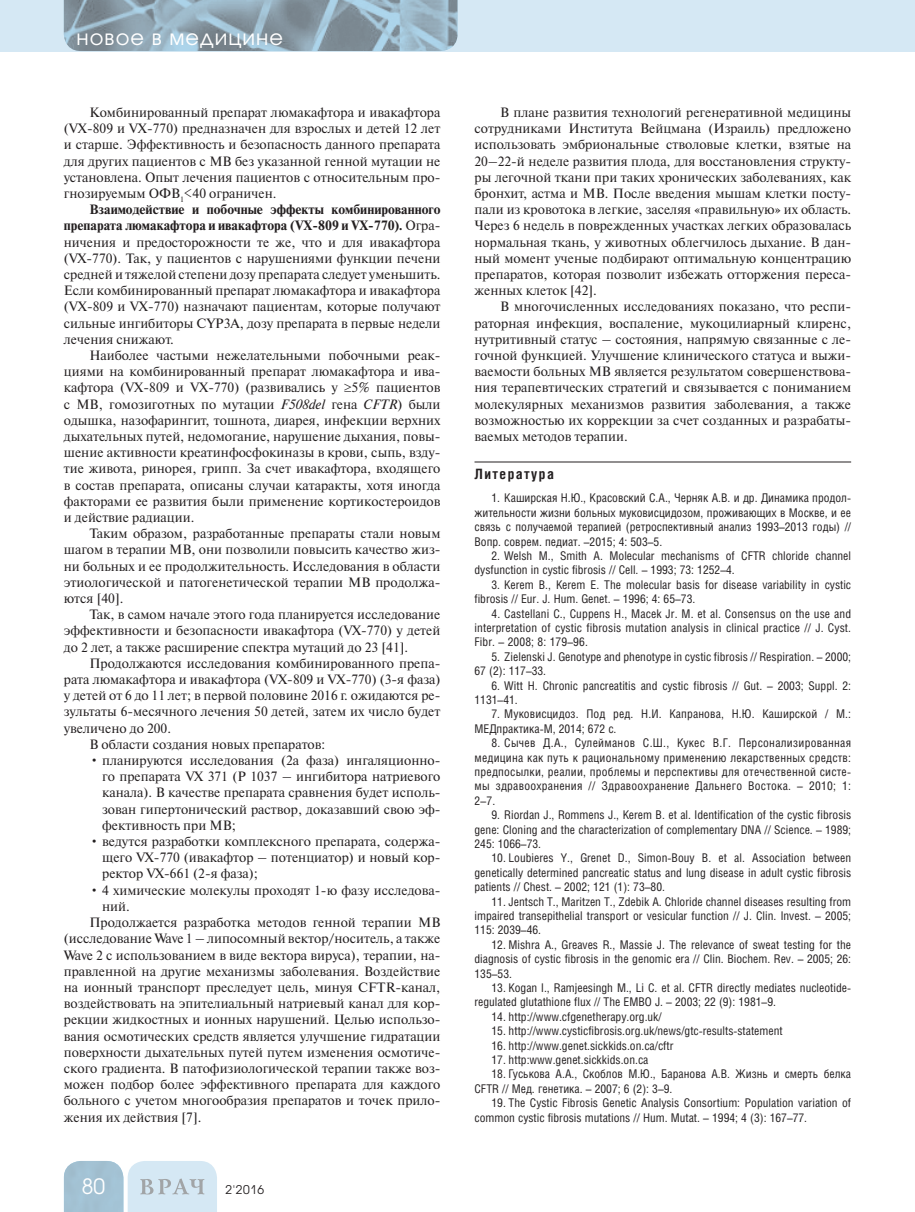
<style>
.page{position:relative;width:915px;height:1212px;background:#fff}
.page>*{position:absolute;margin:0;border:0;box-sizing:border-box;transform-origin:0 0}
.t1{font:21px "Avant Garde Gothic C";letter-spacing:.05em;color:#fff}
.t2{font:700 14.25px "Helios Cond";letter-spacing:.1em;color:#231f20}
.t3{font:13.5px/16.2px "Newton C";color:#231f20;text-align:justify}
.t4{font:12px/14.4px "Helios Cond";color:#231f20}
.t5{font:12px "Avant Garde Gothic C";color:#231f20}
.s1{font-weight:700}
.s2{font-style:italic}
</style>
<div class="page">
<div style="left:0;top:0;width:914px;height:51px;background:#d5e8f4"></div>
<svg style="left:64px;top:1161px;width:153px;height:51px;background:#c1d7e4"></svg>
<img style="left:64px;top:0;width:393px;height:51px">
<hr style="left:474px;top:462px;width:376px;height:1px;background:#231f20">
<h1 class="t1" style="left:77px;top:27px;width:208px">новое в медицине</h1>
<p class="t3" style="left:64px;top:106px;width:378px;text-indent:26px">Комбинированный препарат люмакафтора и ивакафтора (VХ-809 и VХ-770) предназначен для взрослых и детей 12 лет и старше. Эффективность и безопасность данного препарата для других пациентов с МВ без указанной генной мутации не установлена. Опыт лечения пациентов с относительным про&shy;гнозируемым ОФВ<sub>1</sub>&lt;40 ограничен.</p>
<p class="t3" style="left:64px;top:203px;width:378px;text-indent:26px"><span class="s1">Взаимодействие и побочные эффекты комбинированного препарата люмакафтора и ивакафтора (VХ-809 и VХ-770).</span> Огра&shy;ничения и предосторожности те же, что и для ивакафтора (VX-770). Так, у пациентов с нарушениями функции печени средней и тяжелой степени дозу препарата следует уменьшить.<br>Если комбинированный препарат люмакафтора и ивакафтора (VХ-809 и VХ-770) назначают пациентам, которые получают сильные ингибиторы CYP3A, дозу препарата в первые недели лечения снижают.</p>
<p class="t3" style="left:64px;top:349px;width:378px;text-indent:26px">Наиболее частыми нежелательными побочными реак&shy;циями на комбинированный препарат люмакафтора и ива&shy;кафтора (VХ-809 и VХ-770) (развивались у ≥5% пациентов с МВ, гомозиготных по мутации <span class="s2">F508del</span> гена <span class="s2">CFTR</span>) были одышка, назофарингит, тошнота, диарея, инфекции верхних дыхательных путей, недомогание, нарушение дыхания, повы&shy;шение активности креатинфосфокиназы в крови, сыпь, взду&shy;тие живота, ринорея, грипп. За счет ивакафтора, входящего в состав препарата, описаны случаи катаракты, хотя иногда факторами ее развития были применение кортикостероидов и действие радиации.</p>
<p class="t3" style="left:64px;top:527px;width:378px;text-indent:26px">Таким образом, разработанные препараты стали новым шагом в терапии МВ, они позволили повысить качество жиз&shy;ни больных и ее продолжительность. Исследования в области этиологической и патогенетической терапии МВ продолжа&shy;ются [40].</p>
<p class="t3" style="left:64px;top:608px;width:378px;text-indent:26px">Так, в самом начале этого года планируется исследование эффективности и безопасности ивакафтора (VX-770) у детей до 2 лет, а также расширение спектра мутаций до 23 [41].</p>
<p class="t3" style="left:89px;top:656px;width:352px">Продолжаются исследования комбинированного препа-</p>
<p class="t3" style="left:64px;top:673px;width:378px">рата люмакафтора и ивакафтора (VХ-809 и VХ-770) (3-я фаза)</p>
<p class="t3" style="left:64px;top:689px;width:378px">у детей от 6 до 11 лет; в первой половине 2016 г. ожидаются ре-</p>
<p class="t3" style="left:64px;top:705px;width:378px">зультаты 6-месячного лечения 50 детей, затем их число будет</p>
<p class="t3" style="left:64px;top:721px;width:109px">увеличено до 200.</p>
<p class="t3" style="left:89px;top:737px;width:237px">В области создания новых препаратов:</p>
<p class="t3" style="left:102px;top:754px;width:340px;text-indent:-13px">• планируются исследования (2а фаза) ингаляционно&shy;го препарата VX 371 (P 1037 – ингибитора натриевого канала). В качестве препарата сравнения будет исполь&shy;зован гипертонический раствор, доказавший свою эф&shy;фективность при МВ;</p>
<p class="t3" style="left:102px;top:835px;width:340px;text-indent:-13px">• ведутся разработки комплексного препарата, содержа&shy;щего VX-770 (ивакафтор – потенциатор) и новый кор&shy;ректор VX-661 (2-я фаза);</p>
<p class="t3" style="left:89px;top:883px;width:352px">• 4 химические молекулы проходят 1-ю фазу исследова-</p>
<p class="t3" style="left:102px;top:899px;width:29px">ний.</p>
<p class="t3" style="left:89px;top:916px;width:352px">Продолжается разработка методов генной терапии МВ</p>
<p class="t3" style="left:64px;top:932px;width:378px">(исследование Wave 1 – липосомный вектор/носитель, а также</p>
<p class="t3" style="left:64px;top:948px;width:378px">Wave 2 с использованием в виде вектора вируса), терапии, на-</p>
<p class="t3" style="left:64px;top:964px;width:378px">правленной на другие механизмы заболевания. Воздействие</p>
<p class="t3" style="left:64px;top:980px;width:378px">на ионный транспорт преследует цель, минуя CFTR-канал,</p>
<p class="t3" style="left:64px;top:997px;width:378px">воздействовать на эпителиальный натриевый канал для кор-</p>
<p class="t3" style="left:64px;top:1013px;width:378px">рекции жидкостных и ионных нарушений. Целью использо-</p>
<p class="t3" style="left:64px;top:1029px;width:378px">вания осмотических средств является улучшение гидратации</p>
<p class="t3" style="left:64px;top:1045px;width:378px">поверхности дыхательных путей путем изменения осмотиче-</p>
<p class="t3" style="left:64px;top:1061px;width:378px">ского градиента. В патофизиологической терапии также воз-</p>
<p class="t3" style="left:64px;top:1078px;width:378px">можен подбор более эффективного препарата для каждого</p>
<p class="t3" style="left:64px;top:1094px;width:378px">больного с учетом многообразия препаратов и точек прило-</p>
<p class="t3" style="left:64px;top:1110px;width:139px">жения их действия [7].</p>
<h1 class="t1" style="left:82px;top:1177px;width:25px">80</h1>
<p class="t5" style="left:225px;top:1184px;width:40px">2'2016</p>
<p class="t3" style="left:474px;top:106px;width:378px;text-indent:26px">В плане развития технологий регенеративной медицины сотрудниками Института Вейцмана (Израиль) предложено использовать эмбриональные стволовые клетки, взятые на 20–22-й неделе развития плода, для восстановления структу&shy;ры легочной ткани при таких хронических заболеваниях, как бронхит, астма и МВ. После введения мышам клетки посту&shy;пали из кровотока в легкие, заселяя «правильную» их область.<br>Через 6 недель в поврежденных участках легких образовалась нормальная ткань, у животных облегчилось дыхание. В дан&shy;ный момент ученые подбирают оптимальную концентрацию препаратов, которая позволит избежать отторжения переса&shy;женных клеток [42].</p>
<p class="t3" style="left:474px;top:300px;width:378px;text-indent:26px">В многочисленных исследованиях показано, что респи&shy;раторная инфекция, воспаление, мукоцилиарный клиренс, нутритивный статус – состояния, напрямую связанные с ле&shy;гочной функцией. Улучшение клинического статуса и выжи&shy;ваемости больных МВ является результатом совершенствова&shy;ния терапевтических стратегий и связывается с пониманием молекулярных механизмов развития заболевания, а также возможностью их коррекции за счет созданных и разрабаты&shy;ваемых методов терапии.</p>
<p class="t2" style="left:474px;top:469px;width:81px">Литература</p>
<p class="t4" style="left:474px;top:492px;width:378px;text-align:justify;text-indent:17px">1. Каширская Н.Ю., Красовский С.А., Черняк А.В. и др. Динамика продол&shy;жительности жизни больных муковисцидозом, проживающих в Москве, и ее связь с получаемой терапией (ретроспективный анализ 1993–2013 годы) // Вопр. соврем. педиат. –2015; 4: 503–5.</p>
<p class="t4" style="left:474px;top:550px;width:378px;text-indent:17px">2. Welsh M., Smith A. Molecular mechanisms of CFTR chloride channel dysfunction in cystic fibrosis // Cell. – 1993; 73: 1252–4.</p>
<p class="t4" style="left:474px;top:578px;width:378px;text-indent:17px">3. Kerem B., Kerem E. The molecular basis for disease variability in cystic fibrosis // Eur. J. Hum. Genet. – 1996; 4: 65–73.</p>
<p class="t4" style="left:474px;top:607px;width:378px;text-align:justify;text-indent:17px">4. Castellani C., Cuppens H., Macek Jr. M. et al. Consensus on the use and interpretation of cystic fibrosis mutation analysis in clinical practice // J. Cyst.<br>Fibr. – 2008; 8: 179–96.</p>
<p class="t4" style="left:474px;top:650px;width:378px;text-indent:17px">5. Zielenski J. Genotype and phenotype in cystic fibrosis // Respiration. – 2000;<br>67 (2): 117–33.</p>
<p class="t4" style="left:474px;top:679px;width:378px;text-indent:17px">6. Witt H. Chronic pancreatitis and cystic fibrosis // Gut. – 2003; Suppl. 2:<br>1131–41.</p>
<p class="t4" style="left:474px;top:708px;width:378px;text-indent:17px">7. Муковисцидоз. Под ред. Н.И. Капранова, Н.Ю. Каширской / М.:<br>МЕДпрактика-М, 2014; 672 с.</p>
<p class="t4" style="left:474px;top:737px;width:378px;text-align:justify;text-indent:17px">8. Сычев Д.А., Сулейманов С.Ш., Кукес В.Г. Персонализированная медицина как путь к рациональному применению лекарственных средств: предпосылки, реалии, проблемы и перспективы для отечественной систе&shy;мы здравоохранения // Здравоохранение Дальнего Востока. – 2010; 1:<br>2–7.</p>
<p class="t4" style="left:474px;top:809px;width:378px;text-align:justify;text-indent:17px">9. Riordan J., Rommens J., Kerem B. et al. Identification of the cystic fibrosis gene: Cloning and the characterization of complementary DNA // Science. – 1989; 245: 1066–73.</p>
<p class="t4" style="left:474px;top:852px;width:378px;text-align:justify;text-indent:17px">10. Loubieres Y., Grenet D., Simon-Bouy B. et al. Association between genetically determined pancreatic status and lung disease in adult cystic fibrosis patients // Chest. – 2002; 121 (1): 73–80.</p>
<p class="t4" style="left:474px;top:895px;width:378px;text-align:justify;text-indent:17px">11. Jentsch T., Maritzen T., Zdebik A. Chloride channel diseases resulting from impaired transepithelial transport or vesicular function // J. Clin. Invest. – 2005; 115: 2039–46.</p>
<p class="t4" style="left:474px;top:938px;width:378px;text-align:justify;text-indent:17px">12. Mishra A., Greaves R., Massie J. The relevance of sweat testing for the diagnosis of cystic fibrosis in the genomic era // Clin. Biochem. Rev. – 2005; 26:<br>135–53.</p>
<p class="t4" style="left:474px;top:982px;width:378px;text-indent:17px">13. Kogan I., Ramjeesingh M., Li C. et al. CFTR directly mediates nucleotide&shy;regulated glutathione flux // The EMBO J. – 2003; 22 (9): 1981–9.</p>
<p class="t4" style="left:491px;top:1010px;width:172px">14. http://www.cfgenetherapy.org.uk/</p>
<p class="t4" style="left:491px;top:1025px;width:292px">15. http://www.cysticfibrosis.org.uk/news/gtc-results-statement</p>
<p class="t4" style="left:491px;top:1039px;width:183px">16. http://www.genet.sickkids.on.ca/cftr</p>
<p class="t4" style="left:491px;top:1054px;width:158px">17. http:www.genet.sickkids.on.ca</p>
<p class="t4" style="left:474px;top:1068px;width:378px;text-indent:17px">18. Гуськова А.А., Скоблов М.Ю., Баранова А.В. Жизнь и смерть белка<br>CFTR // Мед. генетика. – 2007; 6 (2): 3–9.</p>
<p class="t4" style="left:474px;top:1097px;width:378px;text-indent:17px">19. The Cystic Fibrosis Genetic Analysis Consortium: Population variation of common cystic fibrosis mutations // Hum. Mutat. – 1994; 4 (3): 167–77.</p>
</div>
